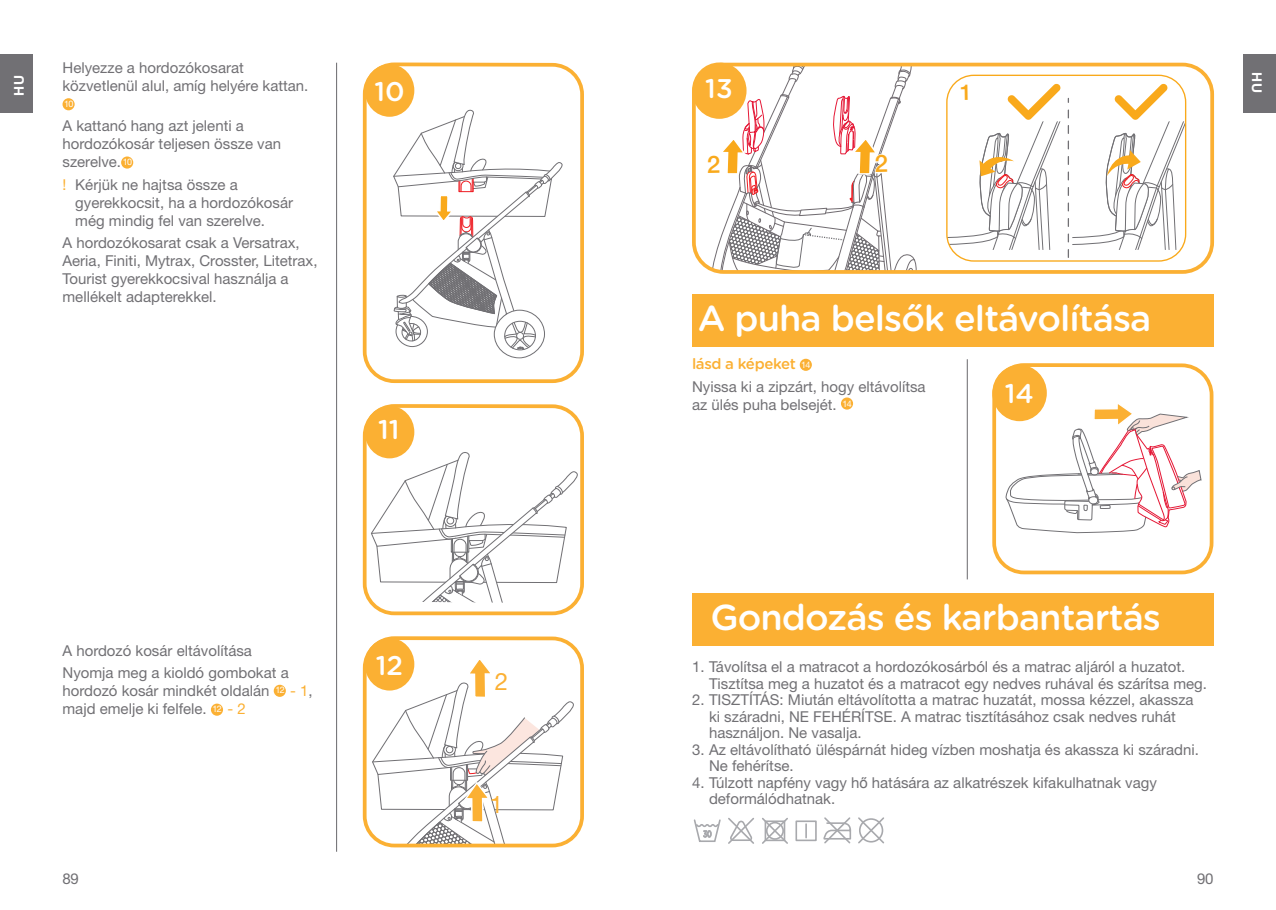
<style>
.page{position:relative;width:1276px;height:910px;background:#fff}
.page>*{position:absolute;margin:0;border:0;box-sizing:border-box;transform-origin:0 0}
.t1{font:500 36px "Gotham Rounded";letter-spacing:-.025em;color:#fff}
.t2{font:500 27px "Gotham Rounded";color:#fff}
.t3{font:24px "Helvetica Neue LT Std";color:#fbb033}
.t4{font:15px/18px "Helvetica Neue LT Std";color:#717074}
.t5{font:500 15px "Gotham Rounded";letter-spacing:-.025em;color:#fbb033}
.t6{font:700 13.5px "Helvetica Neue LT Std";color:#fff}
.t7{font:9px "Helvetica Neue LT Std";color:#fff}
.s1{color:#fbb033}
.s2{font-size:9px;color:#fff}
.s3{font-family:"Helvetica Neue LT Std";font-weight:400;font-size:9px;color:#fff}
.s4{font-family:"Arial"}
</style>
<div class="page">
<div style="left:992px;top:363px;width:221px;height:211px;border:4px solid #fbb033;border-radius:30px"></div>
<div style="left:992px;top:365px;width:54px;height:56px;background:#fbb033;border-radius:50%"></div>
<div style="left:692px;top:294px;width:521px;height:53px;background:#fbb033"></div>
<div style="left:692px;top:593px;width:521px;height:52px;background:#fbb033"></div>
<div style="left:274px;top:685px;width:12px;height:12px;background:#fbb033;border-radius:50%"></div>
<div style="left:211px;top:704px;width:12px;height:12px;background:#fbb033;border-radius:50%"></div>
<hr style="left:966px;top:359px;width:2px;height:220px;background:#717074">
<div style="left:800px;top:359px;width:12px;height:12px;background:#fbb033;border-radius:50%"></div>
<div style="left:841px;top:397px;width:12px;height:13px;background:#fbb033;border-radius:50%"></div>
<svg style="left:368px;top:449px;width:211px;height:161px"></svg>
<div style="left:363px;top:404px;width:221px;height:211px;border:4px solid #fbb033;border-radius:30px"></div>
<div style="left:365px;top:406px;width:49px;height:52px;background:#fbb033;border-radius:50%"></div>
<svg style="left:362px;top:62px;width:222px;height:321px"></svg>
<div style="left:365px;top:64px;width:49px;height:53px;background:#fbb033;border-radius:50%"></div>
<div style="left:63px;top:98px;width:12px;height:12px;background:#fbb033;border-radius:50%"></div>
<div style="left:121px;top:156px;width:12px;height:13px;background:#fbb033;border-radius:50%"></div>
<svg style="left:1005px;top:401px;width:196px;height:132px"></svg>
<hr style="left:336px;top:63px;width:1px;height:789px;background:#717074">
<div style="left:363px;top:636px;width:221px;height:211px;border:4px solid #fbb033;border-radius:30px"></div>
<div style="left:365px;top:638px;width:49px;height:53px;background:#fbb033;border-radius:50%"></div>
<div style="left:692px;top:63px;width:522px;height:211px;border:4px solid #fbb033;border-radius:30px"></div>
<div style="left:692px;top:63px;width:54px;height:56px;background:#fbb033;border-radius:50%"></div>
<svg style="left:371px;top:656px;width:205px;height:190px"></svg>
<svg style="left:823px;top:817px;width:61px;height:27px"></svg>
<div style="left:795px;top:820px;width:21px;height:21px;border:2px solid #a8a9ad"></div>
<svg style="left:805px;top:824px;width:2px;height:14px"></svg>
<svg style="left:693px;top:817px;width:95px;height:27px"></svg>
<div style="left:0;top:55px;width:33px;height:58px;background:#717074"></div>
<div style="left:1243px;top:55px;width:33px;height:58px;background:#717074"></div>
<svg style="left:393px;top:108px;width:171px;height:242px"></svg>
<div style="left:946px;top:75px;width:240px;height:187px;border:1px solid #f9a91b;border-radius:27px"></div>
<svg style="left:1067px;top:83px;width:118px;height:178px"></svg>
<svg style="left:708px;top:65px;width:210px;height:208px"></svg>
<svg style="left:947px;top:83px;width:114px;height:167px"></svg>
<p class="t4" style="left:63px;top:59px;width:247px">Helyezze a hordozókosarat közvetlenül alul, amíg helyére kattan.</p>
<p class="t7" style="left:64px;top:98px;width:11px">10</p>
<p class="t4" style="left:63px;top:117px;width:220px">A kattanó hang azt jelenti a hordozókosár teljesen össze van szerelve. <sup>10</sup></p>
<p class="t4" style="left:75px;top:175px;width:219px;text-indent:-13px"><span class="s1">!</span> Kérjük ne hajtsa össze a gyerekkocsit, ha a hordozókosár még mindig fel van szerelve.</p>
<p class="t4" style="left:63px;top:233px;width:256px">A hordozókosarat csak a Versatrax, Aeria, Finiti, Mytrax, Crosster, Litetrax, Tourist gyerekkocsival használja a mellékelt adapterekkel.</p>
<p class="t6" style="left:11px;top:96px;width:22px;rotate:-90deg">HU</p>
<p class="t6" style="left:1265px;top:72px;width:22px;rotate:90deg">HU</p>
<h2 class="t2" style="left:705px;top:69px;width:29px">13</h2>
<h2 class="t2" style="left:374px;top:72px;width:32px">10</h2>
<h1 class="t1" style="left:697px;top:293px;width:455px">A puha belsők eltávolítása</h1>
<h2 class="t2" style="left:378px;top:411px;width:23px">11</h2>
<p class="t4" style="left:63px;top:639px;width:228px;line-height:22.2px">A hordozó kosár eltávolítása<br>Nyomja meg a kioldó gombokat a</p>
<p class="t4" style="left:63px;top:681px;width:252px">hordozó kosár mindkét oldalán <sup>12</sup> <span class="s1">- 1</span>, majd emelje ki felfele. <span class="s2">12</span> <span class="s1">- 2</span></p>
<h2 class="t2" style="left:376px;top:646px;width:29px">12</h2>
<h3 class="t3" style="left:495px;top:667px;width:15px">2</h3>
<h3 class="t3" style="left:490px;top:790px;width:15px">1</h3>
<p class="t5" style="left:692px;top:353px;width:120px">lásd a képeket <span class="s3">14</span></p>
<p class="t4" style="left:692px;top:377px;width:235px">Nyissa ki a zipzárt, hogy eltávolítsa az ülés puha belsejét. <sup>14</sup></p>
<h2 class="t2" style="left:1004px;top:374px;width:31px">14</h2>
<h1 class="t1" style="left:710px;top:592px;width:452px">Gondozás és karbantartás</h1>
<p class="t4" style="left:709px;top:658px;width:499px;line-height:16.5px;text-indent:-17px">1. Távolítsa el a matracot a hordozókosárból és a matrac aljáról a huzatot.<br>Tisztítsa meg a huzatot és a matracot egy nedves ruhával és szárítsa meg.</p>
<p class="t4" style="left:709px;top:691px;width:486px;line-height:16.5px;text-indent:-17px">2. TISZTÍTÁS: Miután eltávolította a matrac huzatát, mossa kézzel, akassza ki száradni, NE FEHÉRÍTSE. A matrac tisztításához csak nedves ruhát használjon. Ne vasalja.</p>
<p class="t4" style="left:709px;top:741px;width:491px;line-height:16.5px;text-indent:-17px">3. Az eltávolítható üléspárnát hideg vízben moshatja és akassza ki száradni.<br>Ne fehérítse.</p>
<p class="t4" style="left:709px;top:774px;width:449px;line-height:16.5px;text-indent:-17px">4. Túlzott napfény vagy h<span class="s4">ő</span> hatására az alkatrészek kifakulhatnak vagy deformálódhatnak.</p>
<p class="t4" style="left:63px;top:869px;width:18px">89</p>
<p class="t4" style="left:1197px;top:870px;width:18px">90</p>
</div>
